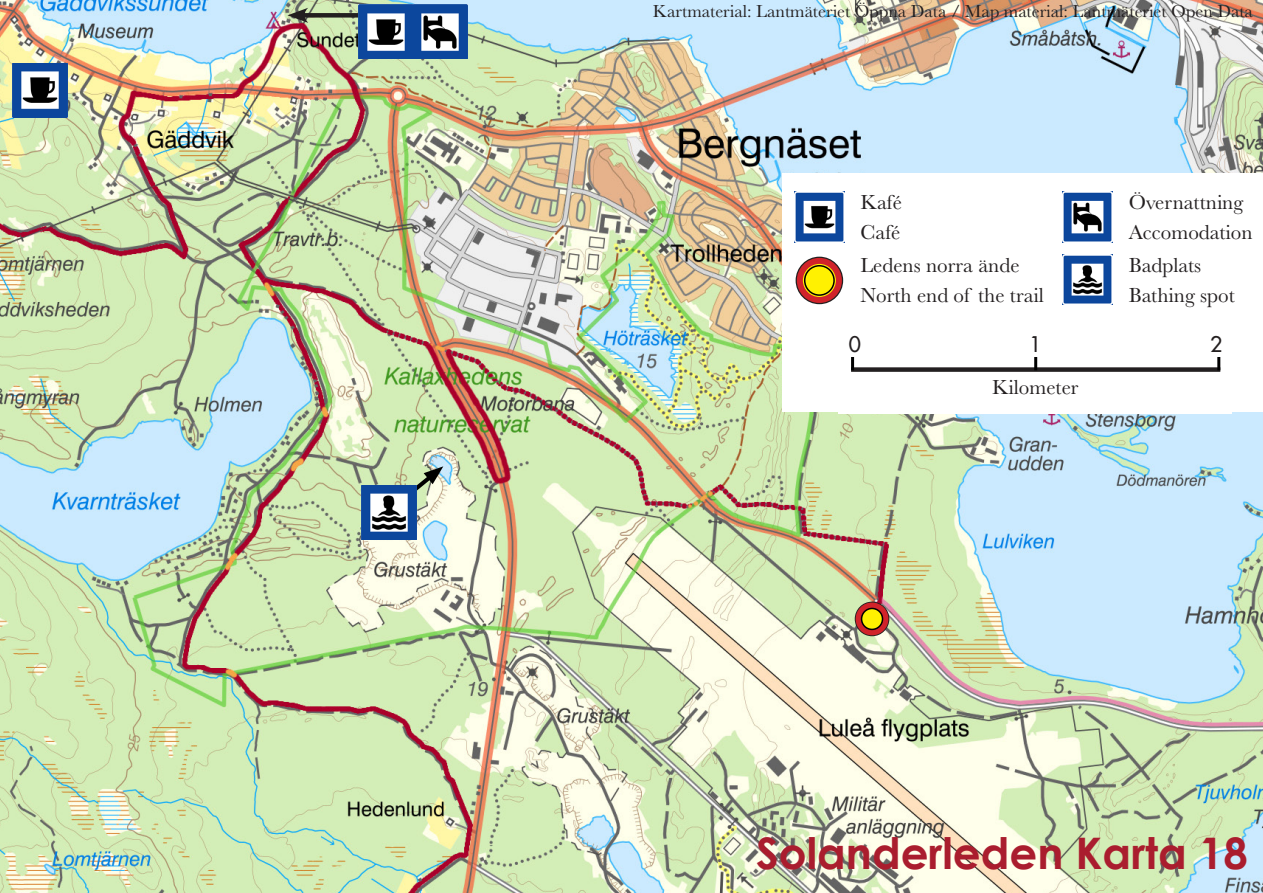
<style>
.page{position:relative;width:1263px;height:893px;background:#fff}
.page>*{position:absolute;margin:0;border:0;box-sizing:border-box;transform-origin:0 0}
.t1{font:700 43.5px "Century Gothic";color:#aa1d2e}
.t2{font:21px "Baskerville MT Std";color:#231f20}
.t3{font:500 21px "Futura Std";color:#231f20}
.t4{font:18px "Baskerville MT Std";color:#231f20}
</style>
<div class="page">
<img style="left:0;top:0;width:1263px;height:893px">
<img style="left:13px;top:63px;width:54px;height:54px">
<img style="left:359px;top:5px;width:108px;height:54px">
<svg style="left:404px;top:466px;width:39px;height:33px"></svg>
<img style="left:362px;top:485px;width:54px;height:54px">
<svg style="left:308px;top:13px;width:66px;height:5px"></svg>
<svg style="left:287px;top:8px;width:21px;height:15px"></svg>
<svg style="left:855px;top:602px;width:34px;height:34px"></svg>
<div style="left:859px;top:606px;width:26px;height:26px;background:#fff101;border-radius:50%"></div>
<div style="left:856px;top:603px;width:32px;height:32px;border:6px solid #d1232a;border-radius:50%"></div>
<div style="left:861px;top:608px;width:22px;height:22px;border:2px solid #000;border-radius:50%"></div>
<div style="left:782px;top:173px;width:481px;height:239px;background:#fff"></div>
<img style="left:1062px;top:192px;width:51px;height:50px">
<img style="left:794px;top:192px;width:51px;height:50px">
<img style="left:1062px;top:254px;width:51px;height:51px">
<svg style="left:796px;top:257px;width:47px;height:47px"></svg>
<svg style="left:800px;top:261px;width:39px;height:39px"></svg>
<div style="left:797px;top:258px;width:45px;height:45px;border:6px solid #d1232a;border-radius:50%"></div>
<div style="left:804px;top:265px;width:31px;height:31px;border:2px solid #000;border-radius:50%"></div>
<div style="left:839px;top:314px;width:393px;height:99px;background:#fff"></div>
<div style="left:851px;top:367px;width:369px;height:5px;background:#231f20"></div>
<hr style="left:851px;top:350px;width:3px;height:20px;background:#000">
<hr style="left:1034px;top:350px;width:3px;height:20px;background:#000">
<hr style="left:1217px;top:350px;width:3px;height:20px;background:#000">
<div style="left:849px;top:334px;width:19px;height:23px;background:#fff"></div>
<div style="left:1030px;top:334px;width:19px;height:23px;background:#fff"></div>
<div style="left:1210px;top:334px;width:20px;height:23px;background:#fff"></div>
<p class="t4" style="left:653px;top:1px;width:602px">Kartmaterial: Lantmäteriet Öppna Data / Map material: Lantmäteriet Open Data</p>
<p class="t2" style="left:860px;top:190px;width:43px">Kafé</p>
<p class="t2" style="left:860px;top:220px;width:41px">Café</p>
<p class="t2" style="left:860px;top:253px;width:161px">Ledens norra ände</p>
<p class="t2" style="left:860px;top:283px;width:185px">North end of the trail</p>
<p class="t2" style="left:1129px;top:190px;width:116px">Övernattning</p>
<p class="t2" style="left:1129px;top:220px;width:125px">Accomodation</p>
<p class="t2" style="left:1129px;top:253px;width:74px">Badplats</p>
<p class="t2" style="left:1129px;top:283px;width:108px">Bathing spot</p>
<p class="t3" style="left:849px;top:331px;width:14px">0</p>
<p class="t3" style="left:1030px;top:331px;width:14px">1</p>
<p class="t3" style="left:1210px;top:331px;width:14px">2</p>
<p class="t2" style="left:992px;top:375px;width:88px">Kilometer</p>
<p class="t1" style="left:756px;top:820px;width:493px">Solanderleden Karta 18</p>
</div>
